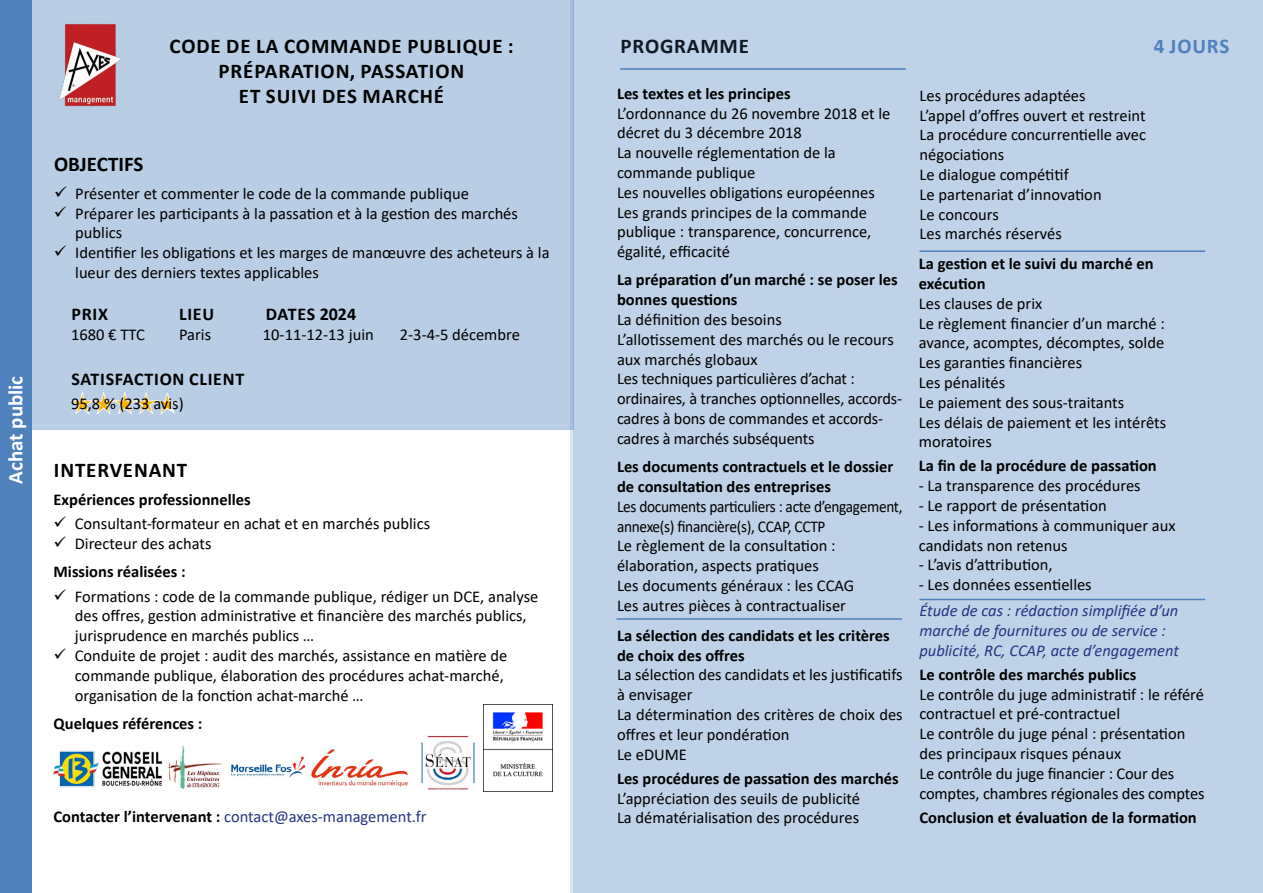
<style>
.page{position:relative;width:1263px;height:893px;background:#fff}
.page>*{position:absolute;margin:0;border:0;box-sizing:border-box;transform-origin:0 0}
.t1{font:700 21px/25.2px "Calibri";letter-spacing:.04em;color:#000;text-align:center}
.t2{font:700 21px "Calibri";color:#fff}
.t3{font:700 21px "Calibri";color:#000}
.t4{font:700 21px "Calibri";letter-spacing:.04em;color:#4f81bd}
.t5{font:700 18px "Calibri";letter-spacing:.04em;color:#000}
.t6{font:700 18px "Calibri";color:#000}
.t7{font:16.5px/19.8px "Calibri";color:#000}
.t8{font:700 16.5px/19.8px "Calibri";color:#000}
.t9{font:16.5px/19.8px "Calibri";color:#000;scale:.93 1}
.t10{font:italic 16.5px/19.8px "Calibri";color:#283583}
.t11{font:16.5px "Calibri";color:#283583}
.s1{font-weight:700;color:#000}
</style>
<div class="page">
<div style="left:31px;top:0;width:542px;height:430px;background:#b9cde4"></div>
<div style="left:0;top:0;width:31px;height:893px;background:#4f81bd"></div>
<img style="left:421px;top:735px;width:63px;height:55px">
<img style="left:168px;top:745px;width:240px;height:44px">
<img style="left:484px;top:704px;width:69px;height:88px">
<img style="left:53px;top:751px;width:110px;height:37px">
<svg style="left:70px;top:392px;width:109px;height:23px"></svg>
<img style="left:59px;top:24px;width:63px;height:83px">
<div style="left:570px;top:0;width:693px;height:893px;background:#c0d2e7"></div>
<hr style="left:919px;top:250px;width:286px;height:2px;background:#4f81bd">
<hr style="left:919px;top:599px;width:286px;height:1px;background:#4f81bd">
<hr style="left:616px;top:618px;width:286px;height:2px;background:#4f81bd">
<p class="t2" style="left:1px;top:484px;width:109px;rotate:-90deg">Achat public</p>
<p class="t1" style="left:170px;top:33px;width:345px">CODE DE LA COMMANDE PUBLIQUE :<br>PRÉPARATION, PASSATION<br>ET SUIVI DES MARCHÉ</p>
<p class="t3" style="left:54px;top:149px;width:91px">OBJECTIFS</p>
<p class="t7" style="left:75px;top:183px;width:476px">Présenter et commenter le code de la commande publique<br>Préparer les participants à la passation et à la gestion des marchés publics<br>Identifier les obligations et les marges de manœuvre des acheteurs à la lueur des derniers textes applicables</p>
<p class="t5" style="left:71px;top:301px;width:38px">PRIX</p>
<p class="t5" style="left:179px;top:301px;width:37px">LIEU</p>
<p class="t6" style="left:266px;top:301px;width:92px">DATES 2024</p>
<p class="t7" style="left:71px;top:324px;width:76px">1680 € TTC</p>
<p class="t7" style="left:179px;top:324px;width:34px">Paris</p>
<p class="t7" style="left:263px;top:324px;width:112px">10-11-12-13 juin</p>
<p class="t7" style="left:400px;top:324px;width:122px">2-3-4-5 décembre</p>
<p class="t5" style="left:71px;top:367px;width:174px">SATISFACTION CLIENT</p>
<p class="t7" style="left:71px;top:393px;width:114px">95,8 % (233 avis)</p>
<p class="t1" style="left:54px;top:457px;width:135px">INTERVENANT</p>
<p class="t8" style="left:54px;top:490px;width:199px">Expériences professionnelles</p>
<p class="t7" style="left:75px;top:514px;width:357px">Consultant-formateur en achat et en marchés publics<br>Directeur des achats</p>
<p class="t8" style="left:54px;top:562px;width:134px">Missions réalisées :</p>
<p class="t7" style="left:75px;top:586px;width:465px">Formations : code de la commande publique, rédiger un DCE, analyse des offres, gestion administrative et financière des marchés publics, jurisprudence en marchés publics …<br>Conduite de projet : audit des marchés, assistance en matière de commande publique, élaboration des procédures achat-marché, organisation de la fonction achat-marché …</p>
<p class="t8" style="left:54px;top:713px;width:150px">Quelques références :</p>
<p class="t11" style="left:54px;top:805px;width:374px"><span class="s1">Contacter l’intervenant :</span> contact@axes-management.fr</p>
<p class="t1" style="left:621px;top:33px;width:130px">PROGRAMME</p>
<p class="t4" style="left:1154px;top:31px;width:77px">4 JOURS</p>
<p class="t8" style="left:617px;top:83px;width:175px">Les textes et les principes</p>
<p class="t7" style="left:617px;top:103px;width:275px">L’ordonnance du 26 novembre 2018 et le décret du 3 décembre 2018<br>La nouvelle réglementation de la commande publique<br>Les nouvelles obligations européennes<br>Les grands principes de la commande publique : transparence, concurrence, égalité, efficacité</p>
<p class="t8" style="left:617px;top:270px;width:282px">La préparation d’un marché : se poser les bonnes questions</p>
<p class="t7" style="left:617px;top:309px;width:287px">La définition des besoins<br>L’allotissement des marchés ou le recours aux marchés globaux<br>Les techniques particulières d’achat : ordinaires, à tranches optionnelles, accords&shy;cadres à bons de commandes et accords&shy;cadres à marchés subséquents</p>
<p class="t8" style="left:617px;top:457px;width:278px">Les documents contractuels et le dossier de consultation des entreprises</p>
<p class="t9" style="left:617px;top:496px;width:309px">Les documents particuliers : acte d’engagement, annexe(s) financière(s), CCAP, CCTP<br>Le règlement de la consultation : élaboration, aspects pratiques<br>Les documents généraux : les CCAG<br>Les autres pièces à contractualiser</p>
<p class="t8" style="left:617px;top:625px;width:274px">La sélection des candidats et les critères de choix des offres</p>
<p class="t7" style="left:617px;top:665px;width:287px">La sélection des candidats et les justificatifs à envisager<br>La détermination des critères de choix des offres et leur pondération<br>Le eDUME</p>
<p class="t8" style="left:617px;top:768px;width:283px">Les procédures de passation des marchés</p>
<p class="t7" style="left:617px;top:788px;width:245px">L’appréciation des seuils de publicité<br>La dématérialisation des procédures</p>
<p class="t7" style="left:920px;top:85px;width:228px">Les procédures adaptées<br>L’appel d’offres ouvert et restreint<br>La procédure concurrentielle avec négociations<br>Le dialogue compétitif<br>Le partenariat d’innovation<br>Le concours<br>Les marchés réservés</p>
<p class="t8" style="left:919px;top:254px;width:236px">La gestion et le suivi du marché en exécution</p>
<p class="t7" style="left:919px;top:293px;width:249px">Les clauses de prix<br>Le règlement financier d’un marché : avance, acomptes, décomptes, solde<br>Les garanties financières<br>Les pénalités<br>Le paiement des sous-traitants<br>Les délais de paiement et les intérêts moratoires</p>
<p class="t8" style="left:919px;top:456px;width:239px">La fin de la procédure de passation</p>
<p class="t7" style="left:919px;top:475px;width:223px">- La transparence des procédures</p>
<p class="t7" style="left:919px;top:495px;width:189px">- Le rapport de présentation</p>
<p class="t7" style="left:919px;top:515px;width:258px">- Les informations à communiquer aux candidats non retenus</p>
<p class="t7" style="left:919px;top:555px;width:135px">- L’avis d’attribution,</p>
<p class="t7" style="left:919px;top:574px;width:174px">- Les données essentielles</p>
<p class="t10" style="left:919px;top:600px;width:261px">Étude de cas : rédaction simplifiée d’un marché de fournitures ou de service : publicité, RC, CCAP, acte d’engagement</p>
<p class="t8" style="left:919px;top:664px;width:218px">Le contrôle des marchés publics</p>
<p class="t7" style="left:919px;top:684px;width:287px">Le contrôle du juge administratif : le référé contractuel et pré-contractuel<br>Le contrôle du juge pénal : présentation des principaux risques pénaux<br>Le contrôle du juge financier : Cour des comptes, chambres régionales des comptes</p>
<p class="t8" style="left:919px;top:807px;width:279px">Conclusion et évaluation de la formation</p>
</div>
